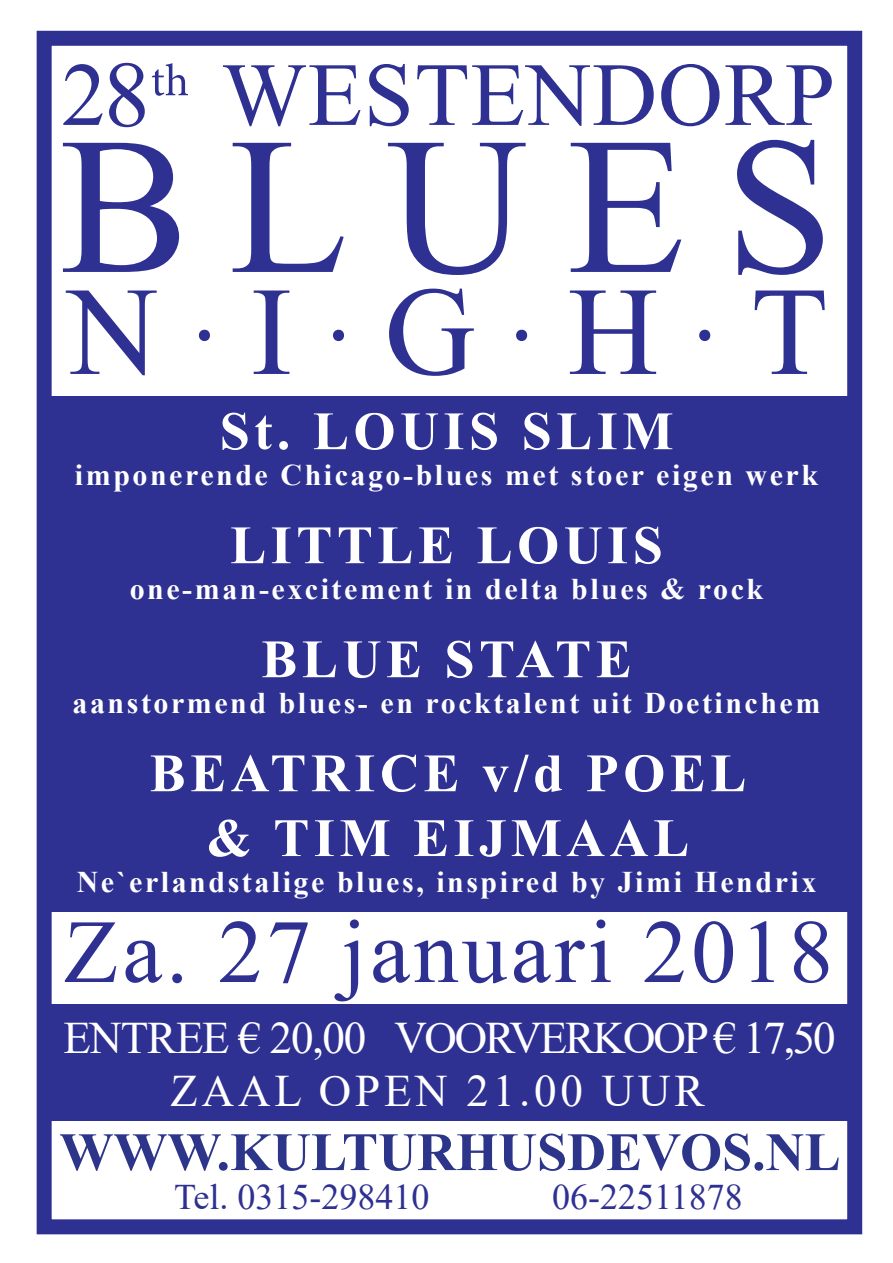
<style>
.page{position:relative;width:893px;height:1263px;background:#fff}
.page>*{position:absolute;margin:0;border:0;box-sizing:border-box;transform-origin:0 0}
.t1{font:90px "Times New Roman";letter-spacing:.04em;color:#2e3092}
.t2{font:700 54px/64.8px "Times New Roman";letter-spacing:.085em;color:#fff;text-align:center}
.t3{font:700 54px "Times New Roman";color:#2c358a}
.t4{font:45px/52.8px "Times New Roman";letter-spacing:-.025em;color:#fff;text-align:center}
.t5{font:36px "Times New Roman";color:#2e3092}
.t6{font:700 30px "Times New Roman";letter-spacing:.085em;color:#fff}
</style>
<div class="page">
<div style="left:37px;top:31px;width:825px;height:1203px;border:15px solid #2e3092"></div>
<div style="left:40px;top:396px;width:815px;height:515px;background:#2e3092"></div>
<svg style="left:66px;top:289px;width:759px;height:87px"></svg>
<svg style="left:63px;top:140px;width:760px;height:135px"></svg>
<svg style="left:63px;top:64px;width:769px;height:62px"></svg>
<svg style="left:152px;top:63px;width:36px;height:33px"></svg>
<div style="left:40px;top:1005px;width:815px;height:116px;background:#2e3092"></div>
<svg style="left:109px;top:63px;width:36px;height:64px"></svg>
<h2 class="t2" style="left:220px;top:397px;width:455px">St. LOUIS SLIM</h2>
<p class="t6" style="left:75px;top:453px;width:745px">imponerende Chicago-blues met stoer eigen werk</p>
<h2 class="t2" style="left:230px;top:511px;width:434px">LITTLE LOUIS</h2>
<p class="t6" style="left:130px;top:567px;width:635px">one-man-excitement in delta blues &amp; rock</p>
<h2 class="t2" style="left:261px;top:625px;width:372px">BLUE STATE</h2>
<p class="t6" style="left:73px;top:681px;width:749px">aanstormend blues- en rocktalent uit Doetinchem</p>
<h2 class="t2" style="left:150px;top:739px;width:598px">BEATRICE v/d POEL &amp; TIM EIJMAAL</h2>
<p class="t6" style="left:77px;top:860px;width:741px">Ne`erlandstalige blues, inspired by Jimi Hendrix</p>
<h1 class="t1" style="left:64px;top:888px;width:771px">Za. 27 januari 2018</h1>
<h3 class="t4" style="left:63px;top:1010px;width:774px">ENTREE € 20,00 VOORVERKOOP € 17,50<br>ZAAL OPEN 21.00 UUR</h3>
<h2 class="t3" style="left:59px;top:1113px;width:783px">WWW.KULTURHUSDEVOS.NL</h2>
<p class="t5" style="left:174px;top:1171px;width:257px">Tel. 0315-298410</p>
<p class="t5" style="left:552px;top:1171px;width:192px">06-22511878</p>
</div>
